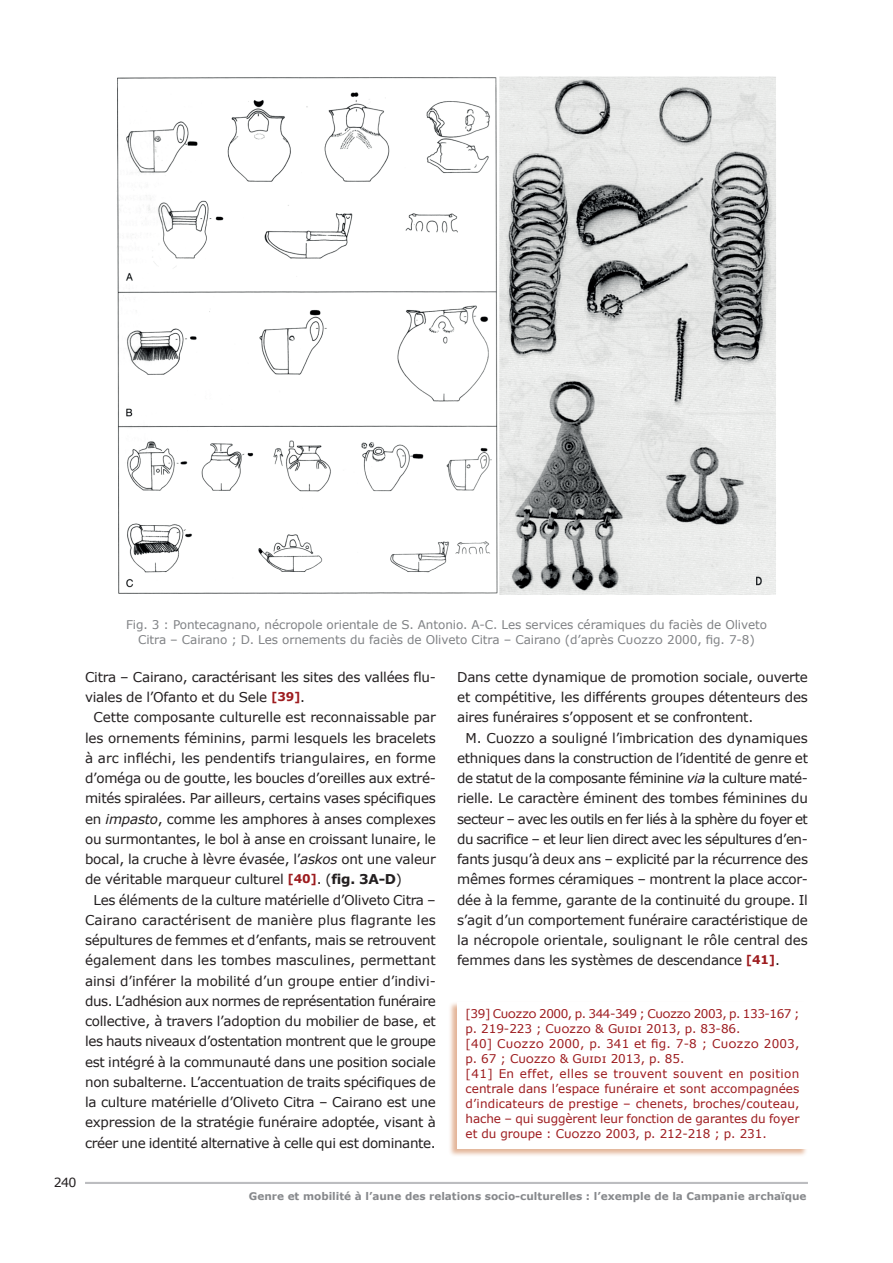
<style>
.page{position:relative;width:893px;height:1263px;background:#fff}
.page>*{position:absolute;margin:0;border:0;box-sizing:border-box;transform-origin:0 0}
.t1{font:13.5px/20.2px "Verdana";letter-spacing:-.015em;color:#231f20;text-align:justify}
.t2{font:12.6px "Verdana";color:#231f20}
.t3{font:12px/15px "Verdana";color:#9d1b1e}
.t4{font:12px/15px "Verdana";letter-spacing:-.005em;color:#808285;text-align:center}
.t5{font:700 10.5px "Verdana";color:#87898c}
.s1{font-weight:700;font-size:12px;color:#9d1b1e}
.s2{font-style:italic}
.s3{font-weight:700}
</style>
<div class="page">
<hr style="left:85px;top:1182px;width:723px;height:2px;background:#bcbdc0">
<div style="left:448px;top:1001px;width:360px;height:156px;background:#c86c33;opacity:.5"></div>
<div style="left:457px;top:1002px;width:351px;height:146px;background:#fff"></div>
<img style="left:117px;top:77px;width:659px;height:517px">
<p class="t4" style="left:126px;top:617px;width:642px">Fig. 3 : Pontecagnano, nécropole orientale de S. Antonio. A-C. Les services céramiques du faciès de Oliveto<br>Citra – Cairano ; D. Les ornements du faciès de Oliveto Citra – Cairano (d’après Cuozzo 2000, fig. 7-8)</p>
<p class="t1" style="left:85px;top:667px;width:352px">Citra – Cairano, caractérisant les sites des vallées flu&shy;viales de l’Ofanto et du Sele <span class="s1">[39]</span>.</p>
<p class="t1" style="left:85px;top:707px;width:352px;text-indent:9px">Cette composante culturelle est reconnaissable par les ornements féminins, parmi lesquels les bracelets à arc infléchi, les pendentifs triangulaires, en forme d’oméga ou de goutte, les boucles d’oreilles aux extré&shy;mités spiralées. Par ailleurs, certains vases spécifiques en <span class="s2">impasto</span>, comme les amphores à anses complexes ou surmontantes, le bol à anse en croissant lunaire, le bocal, la cruche à lèvre évasée, l’<span class="s2">askos</span> ont une valeur de véritable marqueur culturel <span class="s1">[40]</span>. (<span class="s3">fig. 3A-D</span>)</p>
<p class="t1" style="left:85px;top:889px;width:352px;text-indent:9px">Les éléments de la culture matérielle d’Oliveto Citra – Cairano caractérisent de manière plus flagrante les sépultures de femmes et d’enfants, mais se retrouvent également dans les tombes masculines, permettant ainsi d’inférer la mobilité d’un groupe entier d’indivi&shy;dus. L’adhésion aux normes de représentation funéraire collective, à travers l’adoption du mobilier de base, et les hauts niveaux d’ostentation montrent que le groupe est intégré à la communauté dans une position sociale non subalterne. L’accentuation de traits spécifiques de la culture matérielle d’Oliveto Citra – Cairano est une expression de la stratégie funéraire adoptée, visant à créer une identité alternative à celle qui est dominante.</p>
<p class="t1" style="left:457px;top:667px;width:352px">Dans cette dynamique de promotion sociale, ouverte et compétitive, les différents groupes détenteurs des aires funéraires s’opposent et se confrontent.</p>
<p class="t1" style="left:457px;top:727px;width:352px;text-indent:9px">M. Cuozzo a souligné l’imbrication des dynamiques ethniques dans la construction de l’identité de genre et de statut de la composante féminine <span class="s2">via</span> la culture maté&shy;rielle. Le caractère éminent des tombes féminines du secteur – avec les outils en fer liés à la sphère du foyer et du sacrifice – et leur lien direct avec les sépultures d’en&shy;fants jusqu’à deux ans – explicité par la récurrence des mêmes formes céramiques – montrent la place accor&shy;dée à la femme, garante de la continuité du groupe. Il s’agit d’un comportement funéraire caractéristique de la nécropole orientale, soulignant le rôle central des femmes dans les systèmes de descendance <span class="s1">[41]</span>.</p>
<p class="t3" style="left:466px;top:1006px;width:335px">[39] Cuozzo 2000, p. 344-349 ; Cuozzo 2003, p. 133-167 ; p. 219-223 ; Cuozzo &amp; Guidi 2013, p. 83-86.<br>[40] Cuozzo 2000, p. 341 et fig. 7-8 ; Cuozzo 2003, p. 67 ; Cuozzo &amp; Guidi 2013, p. 85.<br>[41] En effet, elles se trouvent souvent en position centrale dans l’espace funéraire et sont accompagnées d’indicateurs de prestige – chenets, broches/couteau, hache – qui suggèrent leur fonction de garantes du foyer et du groupe : Cuozzo 2003, p. 212-218 ; p. 231.</p>
<p class="t2" style="left:54px;top:1173px;width:24px">240</p>
<p class="t5" style="left:249px;top:1189px;width:559px">Genre et mobilité à l’aune des relations socio-culturelles : l’exemple de la Campanie archaïque</p>
</div>
